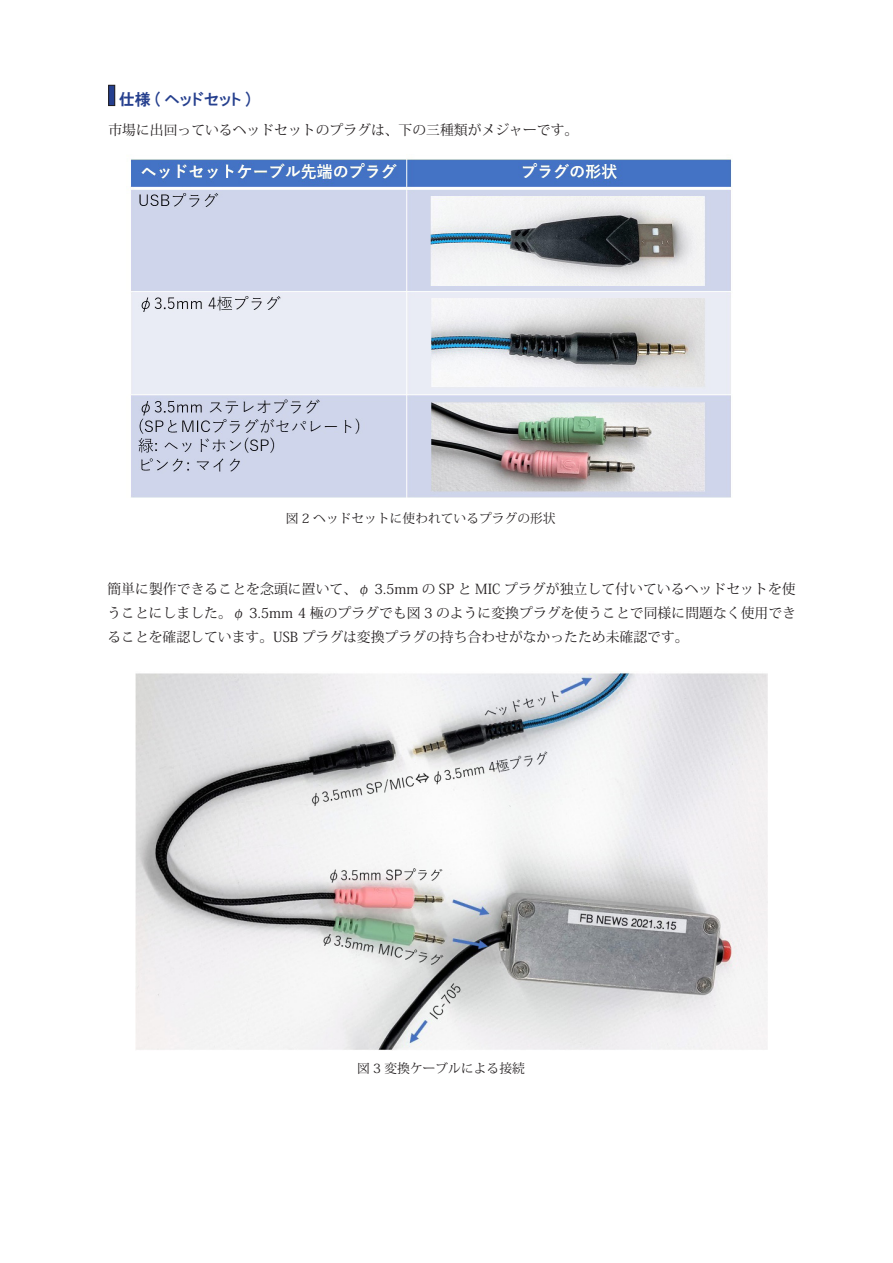
<style>
.page{position:relative;width:893px;height:1263px;background:#fff}
.page>*{position:absolute;margin:0;border:0;box-sizing:border-box;transform-origin:0 0}
.t1{font:15.9px "HGP Gothic E";color:#253f8e}
.t2{font:13.8px/24.2px "Koz Min Pr 6 N";color:#231f20;text-align:justify}
.t3{font:12.75px "Koz Min Pr 6 N";color:#231f20}
</style>
<div class="page">
<img style="left:135px;top:671px;width:633px;height:379px">
<img style="left:130px;top:159px;width:602px;height:339px">
<div style="left:109px;top:85px;width:6px;height:21px;background:#253f8e"></div>
<div style="left:108px;top:85px;width:7px;height:21px;border:1px solid #231f20"></div>
<p class="t1" style="left:119px;top:91px;width:134px">仕様 ( ヘッドセット (</p>
<p class="t2" style="left:108px;top:118px;width:471px">市場に出回っているヘッドセットのプラグは、下の三種類がメジャーです。</p>
<p class="t3" style="left:286px;top:511px;width:271px">図 2 ヘッドセットに使われているプラグの形状</p>
<p class="t2" style="left:107px;top:577px;width:690px">簡単に製作できることを念頭に置いて、φ 3.5mm の SP と MIC プラグが独立して付いているヘッドセットを使うことにしました。φ 3.5mm 4 極のプラグでも図 3 のように変換プラグを使うことで同様に問題なく使用できることを確認しています。USB プラグは変換プラグの持ち合わせがなかったため未確認です。</p>
<p class="t3" style="left:357px;top:1061px;width:169px">図 3 変換ケーブルによる接続</p>
</div>
